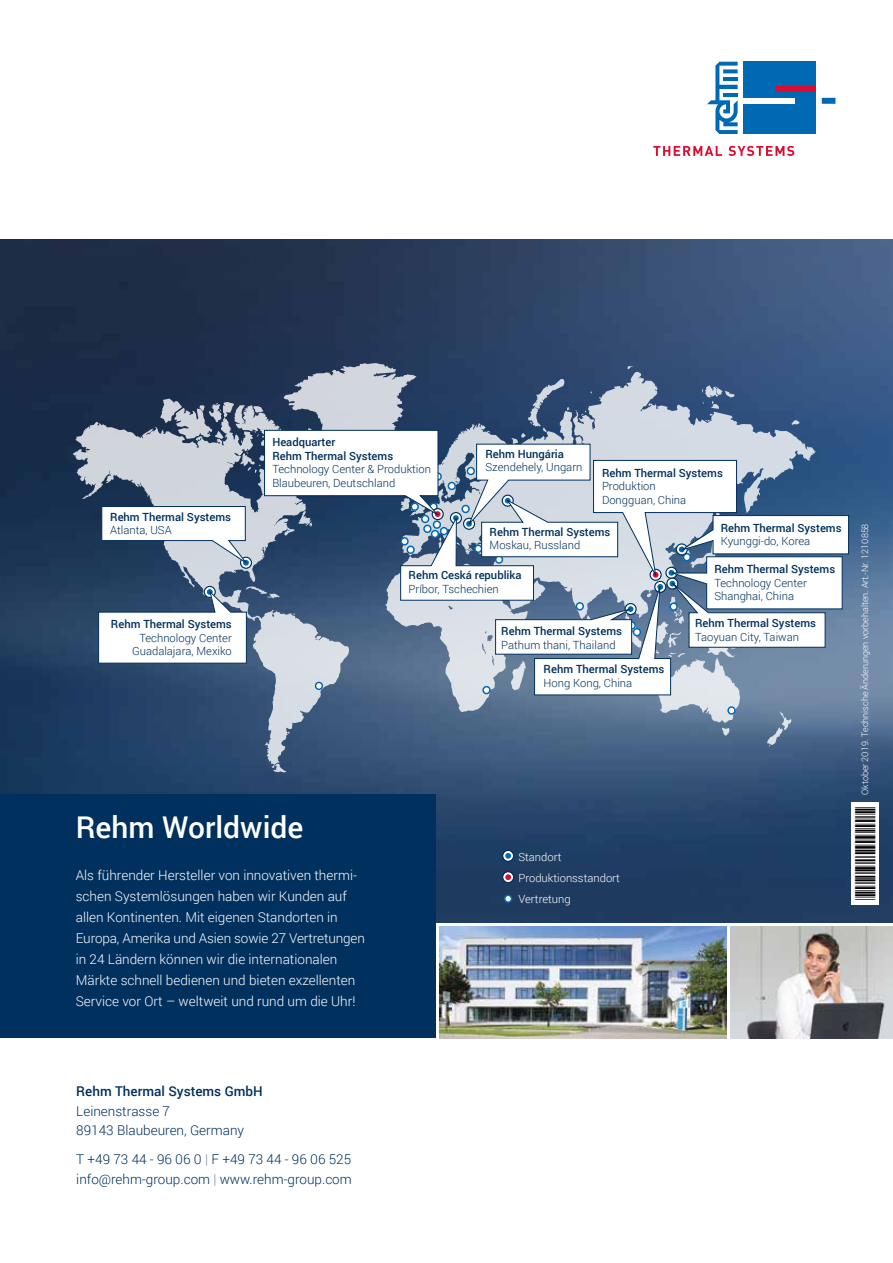
<style>
.page{position:relative;width:893px;height:1263px;background:#fff}
.page>*{position:absolute;margin:0;border:0;box-sizing:border-box;transform-origin:0 0}
.t1{font:500 30px "Roboto";color:#fff}
.t2{font:27px "Free 3 of 9";color:#000}
.t3{font:300 13.5px/21px "Roboto";color:#fff}
.t4{font:300 13.5px/19.5px "Roboto";color:#00305d}
.t5{font:500 13.5px "Roboto";color:#00305d}
.t6{font:300 11.25px/13.5px "Roboto";color:#00305d}
.t7{font:500 11.25px/13.5px "Roboto";color:#00305d}
.t8{font:300 11.25px/21px "Roboto";color:#fff}
.t9{font:300 9px "Roboto";color:#fff}
.s1{color:#7682a5}
</style>
<div class="page">
<img style="left:0;top:240px;width:893px;height:682px">
<img style="left:439px;top:927px;width:287px;height:111px">
<div style="left:743px;top:62px;width:73px;height:72px;background:#0069b4"></div>
<div style="left:743px;top:98px;width:52px;height:6px;background:#fff"></div>
<div style="left:775px;top:86px;width:41px;height:6px;background:#dd0b2f"></div>
<svg style="left:707px;top:62px;width:31px;height:72px"></svg>
<svg style="left:653px;top:146px;width:69px;height:10px"></svg>
<svg style="left:728px;top:146px;width:66px;height:10px"></svg>
<div style="left:822px;top:98px;width:13px;height:6px;background:#0069b4"></div>
<div style="left:0;top:794px;width:435px;height:244px;background:#00305d"></div>
<img style="left:731px;top:927px;width:162px;height:111px">
<div style="left:505px;top:895px;width:7px;height:7px;background:#fff;border-radius:50%"></div>
<div style="left:504px;top:894px;width:8px;height:9px;border:2px solid #0069b4;border-radius:50%"></div>
<div style="left:504px;top:873px;width:8px;height:8px;background:#dd0b2f;border-radius:50%"></div>
<div style="left:503px;top:872px;width:10px;height:10px;border:2px solid #fff;border-radius:50%"></div>
<div style="left:502px;top:871px;width:12px;height:12px;border:1px solid #00305d;border-radius:50%"></div>
<div style="left:504px;top:852px;width:8px;height:8px;background:#0069b4;border-radius:50%"></div>
<div style="left:503px;top:851px;width:10px;height:10px;border:2px solid #fff;border-radius:50%"></div>
<div style="left:502px;top:850px;width:12px;height:12px;border:1px solid #00305d;border-radius:50%"></div>
<div style="left:852px;top:802px;width:27px;height:102px;background:#fff"></div>
<svg style="left:73px;top:363px;width:743px;height:409px;background:#536987"></svg>
<div style="left:242px;top:559px;width:8px;height:8px;background:#0069b4;border-radius:50%"></div>
<div style="left:241px;top:558px;width:10px;height:10px;border:2px solid #fff;border-radius:50%"></div>
<div style="left:240px;top:557px;width:12px;height:12px;border:1px solid #00305d;border-radius:50%"></div>
<div style="left:205px;top:587px;width:10px;height:10px;border:2px solid #fff;border-radius:50%"></div>
<div style="left:204px;top:586px;width:12px;height:12px;border:1px solid #00305d;border-radius:50%"></div>
<div style="left:728px;top:707px;width:7px;height:7px;background:#fff;border-radius:50%"></div>
<div style="left:727px;top:706px;width:9px;height:9px;border:2px solid #0069b4;border-radius:50%"></div>
<svg style="left:101px;top:506px;width:147px;height:58px"></svg>
<svg style="left:98px;top:591px;width:149px;height:72px"></svg>
<svg style="left:264px;top:430px;width:585px;height:265px"></svg>
<p class="t7" style="left:110px;top:509px;width:122px">Rehm Thermal Systems</p>
<p class="t6" style="left:110px;top:523px;width:63px">Atlanta, USA</p>
<p class="t7" style="left:111px;top:617px;width:122px">Rehm Thermal Systems</p>
<p class="t6" style="left:132px;top:631px;width:101px;text-align:right">Technology Center<br>Guadalajara, Mexiko</p>
<p class="t7" style="left:272px;top:435px;width:122px">Headquarter<br>Rehm Thermal Systems</p>
<p class="t6" style="left:272px;top:462px;width:160px">Technology Center &amp; Produktion<br>Blaubeuren, Deutschland</p>
<p class="t7" style="left:485px;top:447px;width:80px">Rehm Hungária</p>
<p class="t6" style="left:485px;top:460px;width:98px">Szendehely, Ungarn</p>
<p class="t7" style="left:602px;top:466px;width:122px">Rehm Thermal Systems</p>
<p class="t6" style="left:602px;top:479px;width:86px">Produktion<br>Dongguan, China</p>
<p class="t7" style="left:490px;top:525px;width:122px">Rehm Thermal Systems</p>
<p class="t6" style="left:490px;top:538px;width:92px">Moskau, Russland</p>
<p class="t7" style="left:721px;top:520px;width:122px">Rehm Thermal Systems</p>
<p class="t6" style="left:721px;top:534px;width:91px">Kyunggi-do, Korea</p>
<p class="t7" style="left:409px;top:568px;width:114px">Rehm Ceská republika</p>
<p class="t6" style="left:409px;top:582px;width:92px">PrÍbor, Tschechien</p>
<p class="t7" style="left:501px;top:624px;width:122px">Rehm Thermal Systems</p>
<p class="t6" style="left:501px;top:638px;width:116px">Pathum thani, Thailand</p>
<p class="t7" style="left:544px;top:662px;width:122px">Rehm Thermal Systems</p>
<p class="t6" style="left:544px;top:676px;width:90px">Hong Kong, China</p>
<p class="t7" style="left:714px;top:562px;width:122px">Rehm Thermal Systems</p>
<p class="t6" style="left:714px;top:576px;width:94px">Technology Center<br>Shanghai, China</p>
<p class="t7" style="left:695px;top:616px;width:122px">Rehm Thermal Systems</p>
<p class="t6" style="left:695px;top:630px;width:105px">Taoyuan City, Taiwan</p>
<h1 class="t1" style="left:76px;top:806px;width:229px">Rehm Worldwide</h1>
<p class="t3" style="left:76px;top:864px;width:291px">Als führender Hersteller von innovativen thermi&shy;schen Systemlösungen haben wir Kunden auf allen Kontinenten. Mit eigenen Standorten in Europa, Amerika und Asien sowie 27 Vertretungen in 24 Ländern können wir die internationalen Märkte schnell bedienen und bieten exzellenten Service vor Ort – weltweit und rund um die Uhr!</p>
<p class="t8" style="left:518px;top:846px;width:103px">Standort<br>Produktionsstandort<br>Vertretung</p>
<p class="t9" style="left:859px;top:795px;width:273px;rotate:-90deg">Oktober 2019. Technische Änderungen vorbehalten. Art.-Nr. 1210858</p>
<h2 class="t2" style="left:850px;top:900px;width:95px;rotate:-90deg">*1210585*</h2>
<p class="t5" style="left:76px;top:1082px;width:188px">Rehm Thermal Systems GmbH</p>
<p class="t4" style="left:76px;top:1100px;width:169px">Leinenstrasse 7<br>89143 Blaubeuren, Germany</p>
<p class="t4" style="left:76px;top:1149px;width:277px">T +49 73 44 - 96 06 0 <span class="s1">|</span> F +49 73 44 - 96 06 525 info@rehm-group.com <span class="s1">|</span> www.rehm-group.com</p>
</div>
